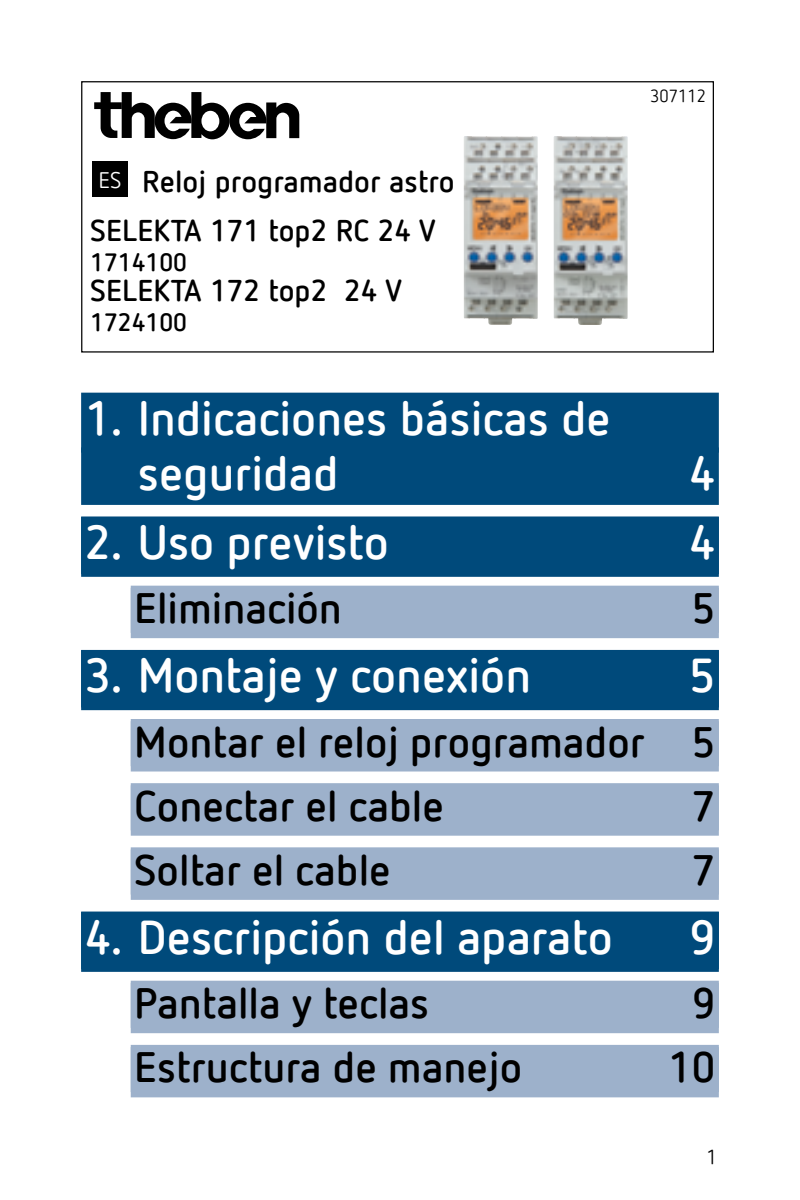
<style>
.page{position:relative;width:800px;height:1200px;background:#fff}
.page>*{position:absolute;margin:0;border:0;box-sizing:border-box;transform-origin:0 0}
.t1{font:700 47.5px/55px "Netto Offc Pro";color:#fff}
.t2{font:700 42.5px/64.2px "Netto Offc Pro";color:#000}
.t3{font:700 30px "Netto Offc Pro";color:#000}
.t4{font:700 25px "Netto Offc Pro";color:#000}
.t5{font:20px "Netto Offc Pro";color:#000}
.t6{font:17.5px "Netto Offc Pro";color:#000}
.s1{font-weight:400;font-size:22.5px;color:#fff}
</style>
<div class="page">
<div style="left:81px;top:81px;width:633px;height:272px;border:1px solid #000"></div>
<div style="left:92px;top:161px;width:36px;height:36px;background:#000"></div>
<svg style="left:94px;top:92px;width:205px;height:47px"></svg>
<img style="left:464px;top:136px;width:74px;height:189px">
<img style="left:554px;top:136px;width:74px;height:189px">
<div style="left:81px;top:393px;width:638px;height:60px;background:#004a7b"></div>
<div style="left:81px;top:447px;width:638px;height:58px;background:#004a7b"></div>
<div style="left:81px;top:517px;width:638px;height:60px;background:#004a7b"></div>
<div style="left:131px;top:586px;width:588px;height:52px;background:#9db1cb"></div>
<div style="left:81px;top:650px;width:638px;height:60px;background:#004a7b"></div>
<div style="left:131px;top:719px;width:588px;height:53px;background:#9db1cb"></div>
<div style="left:131px;top:783px;width:588px;height:53px;background:#9db1cb"></div>
<div style="left:131px;top:847px;width:588px;height:53px;background:#9db1cb"></div>
<div style="left:81px;top:912px;width:638px;height:60px;background:#004a7b"></div>
<div style="left:131px;top:981px;width:588px;height:52px;background:#9db1cb"></div>
<div style="left:131px;top:1045px;width:588px;height:52px;background:#9db1cb"></div>
<p class="t3" style="left:98px;top:161px;width:358px"><span class="s1">ES</span> Reloj programador astro</p>
<p class="t3" style="left:90px;top:210px;width:347px">SELEKTA 171 top2 RC 24 V</p>
<p class="t4" style="left:90px;top:245px;width:98px">1714100</p>
<p class="t3" style="left:90px;top:270px;width:313px">SELEKTA 172 top2 24 V</p>
<p class="t4" style="left:90px;top:305px;width:98px">1724100</p>
<p class="t1" style="left:138px;top:389px;width:475px;text-indent:-53px">1. Indicaciones básicas de seguridad</p>
<p class="t6" style="left:650px;top:85px;width:57px">307112</p>
<p class="t1" style="left:689px;top:444px;width:28px">4</p>
<p class="t1" style="left:85px;top:513px;width:306px">2. Uso previsto</p>
<p class="t1" style="left:689px;top:513px;width:28px">4</p>
<p class="t2" style="left:134px;top:574px;width:209px">Eliminación</p>
<p class="t2" style="left:692px;top:574px;width:25px">5</p>
<p class="t1" style="left:85px;top:646px;width:448px">3. Montaje y conexión</p>
<p class="t1" style="left:689px;top:646px;width:28px">5</p>
<p class="t2" style="left:134px;top:708px;width:583px">Montar el reloj programador 5<br>Conectar el cable</p>
<p class="t2" style="left:692px;top:772px;width:25px">7</p>
<p class="t2" style="left:134px;top:836px;width:258px">Soltar el cable</p>
<p class="t2" style="left:692px;top:836px;width:25px">7</p>
<p class="t1" style="left:85px;top:908px;width:530px">4. Descripción del aparato</p>
<p class="t1" style="left:689px;top:908px;width:28px">9</p>
<p class="t2" style="left:134px;top:969px;width:296px">Pantalla y teclas</p>
<p class="t2" style="left:692px;top:969px;width:25px">9</p>
<p class="t2" style="left:134px;top:1033px;width:389px">Estructura de manejo</p>
<p class="t2" style="left:668px;top:1033px;width:49px">10</p>
<p class="t5" style="left:707px;top:1144px;width:12px">1</p>
</div>
